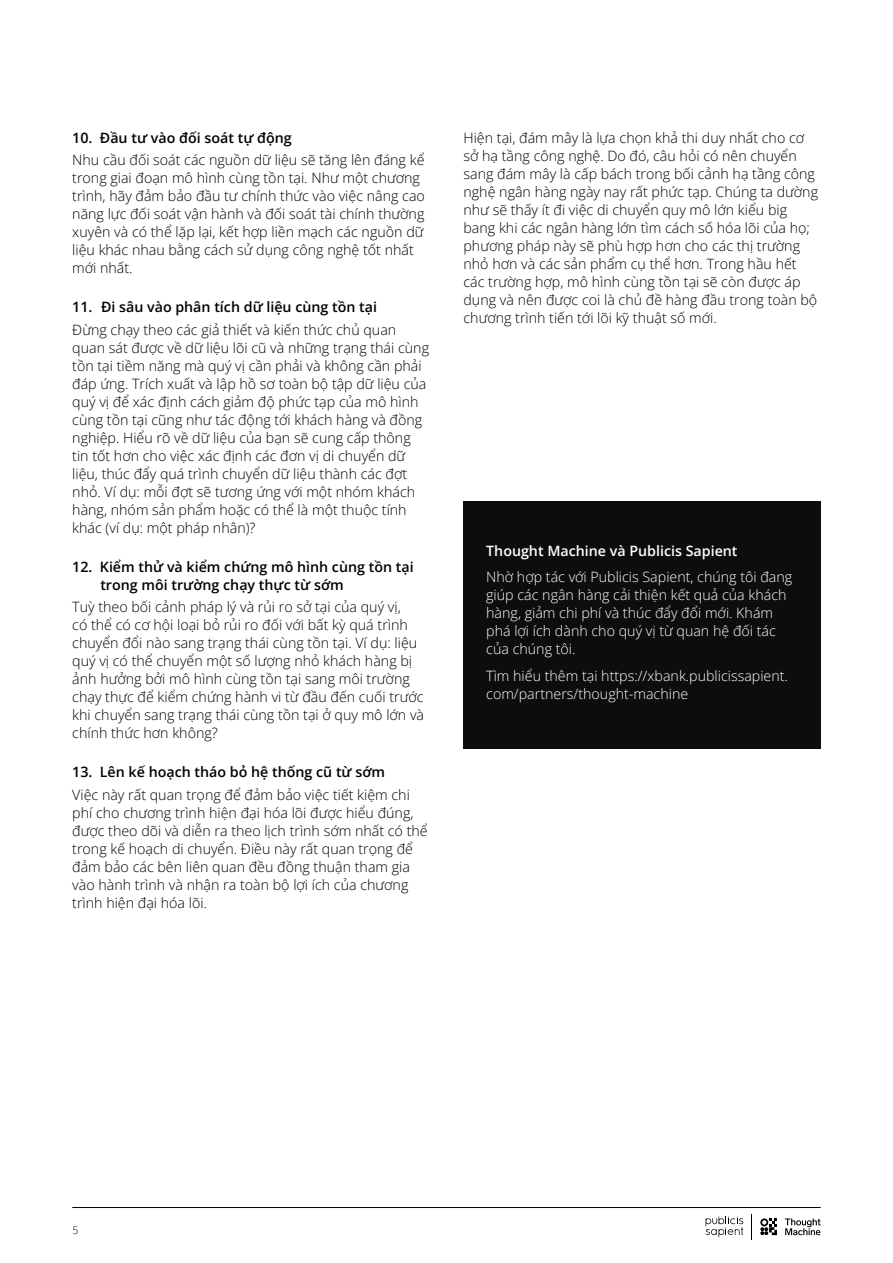
<style>
.page{position:relative;width:893px;height:1263px;background:#fff}
.page>*{position:absolute;margin:0;border:0;box-sizing:border-box;transform-origin:0 0}
.Body_text{font:300 14.25px/18px "Open Sans";color:#000}
.Body_text-2{font:300 14.25px/18px "Open Sans";color:#fff}
.Heading_3{font:600 14.25px/18px "Open Sans";color:#000}
.Body_text-3{font:600 14.25px "Open Sans";color:#fff}
.t1{font:300 10.5px "Open Sans";color:#000}
</style>
<div class="page">
<hr style="left:892px;top:0;width:1px;height:1263px;background:#1f1f1f">
<div style="left:463px;top:501px;width:358px;height:247px;background:#0d0d0d"></div>
<hr style="left:72px;top:1207px;width:749px;height:1px;background:#000">
<svg style="left:751px;top:1214px;width:1px;height:26px"></svg>
<svg style="left:785px;top:1218px;width:36px;height:17px"></svg>
<svg style="left:760px;top:1218px;width:17px;height:17px"></svg>
<svg style="left:706px;top:1216px;width:37px;height:21px"></svg>
<p class="Heading_3" style="left:72px;top:128px;width:221px">10. Đầu tư vào đối soát tự động</p>
<p class="Body_text" style="left:72px;top:151px;width:354px">Nhu cầu đối soát các nguồn dữ liệu sẽ tăng lên đáng kể trong giai đoạn mô hình cùng tồn tại. Như một chương trình, hãy đảm bảo đầu tư chính thức vào việc nâng cao năng lực đối soát vận hành và đối soát tài chính thường xuyên và có thể lặp lại, kết hợp liền mạch các nguồn dữ liệu khác nhau bằng cách sử dụng công nghệ tốt nhất mới nhất.</p>
<p class="Heading_3" style="left:72px;top:298px;width:306px">11. Đi sâu vào phân tích dữ liệu cùng tồn tại</p>
<p class="Body_text" style="left:72px;top:320px;width:358px">Đừng chạy theo các giả thiết và kiến thức chủ quan quan sát được về dữ liệu lõi cũ và những trạng thái cùng tồn tại tiềm năng mà quý vị cần phải và không cần phải đáp ứng. Trích xuất và lập hồ sơ toàn bộ tập dữ liệu của quý vị để xác định cách giảm độ phức tạp của mô hình cùng tồn tại cũng như tác động tới khách hàng và đồng nghiệp. Hiểu rõ về dữ liệu của bạn sẽ cung cấp thông tin tốt hơn cho việc xác định các đơn vị di chuyển dữ liệu, thúc đẩy quá trình chuyển dữ liệu thành các đợt nhỏ. Ví dụ: mỗi đợt sẽ tương ứng với một nhóm khách hàng, nhóm sản phẩm hoặc có thể là một thuộc tính khác (ví dụ: một pháp nhân)?</p>
<p class="Heading_3" style="left:100px;top:557px;width:315px;text-indent:-28px">12. Kiểm thử và kiểm chứng mô hình cùng tồn tại trong môi trường chạy thực từ sớm</p>
<p class="Body_text" style="left:72px;top:598px;width:353px">Tuỳ theo bối cảnh pháp lý và rủi ro sở tại của quý vị,<br>có thể có cơ hội loại bỏ rủi ro đối với bất kỳ quá trình chuyển đổi nào sang trạng thái cùng tồn tại. Ví dụ: liệu quý vị có thể chuyển một số lượng nhỏ khách hàng bị ảnh hưởng bởi mô hình cùng tồn tại sang môi trường chạy thực để kiểm chứng hành vi từ đầu đến cuối trước khi chuyển sang trạng thái cùng tồn tại ở quy mô lớn và chính thức hơn không?</p>
<p class="Heading_3" style="left:72px;top:763px;width:314px">13. Lên kế hoạch tháo bỏ hệ thống cũ từ sớm</p>
<p class="Body_text" style="left:72px;top:785px;width:357px">Việc này rất quan trọng để đảm bảo việc tiết kiệm chi phí cho chương trình hiện đại hóa lõi được hiểu đúng, được theo dõi và diễn ra theo lịch trình sớm nhất có thể trong kế hoạch di chuyển. Điều này rất quan trọng để đảm bảo các bên liên quan đều đồng thuận tham gia vào hành trình và nhận ra toàn bộ lợi ích của chương trình hiện đại hóa lõi.</p>
<p class="Body_text" style="left:463px;top:128px;width:356px">Hiện tại, đám mây là lựa chọn khả thi duy nhất cho cơ sở hạ tầng công nghệ. Do đó, câu hỏi có nên chuyển sang đám mây là cấp bách trong bối cảnh hạ tầng công nghệ ngân hàng ngày nay rất phức tạp. Chúng ta dường như sẽ thấy ít đi việc di chuyển quy mô lớn kiểu big bang khi các ngân hàng lớn tìm cách số hóa lõi của họ; phương pháp này sẽ phù hợp hơn cho các thị trường nhỏ hơn và các sản phẩm cụ thể hơn. Trong hầu hết các trường hợp, mô hình cùng tồn tại sẽ còn được áp dụng và nên được coi là chủ đề hàng đầu trong toàn bộ chương trình tiến tới lõi kỹ thuật số mới.</p>
<p class="Body_text-3" style="left:486px;top:541px;width:253px">Thought Machine và Publicis Sapient</p>
<p class="Body_text-2" style="left:486px;top:568px;width:308px">Nhờ hợp tác với Publicis Sapient, chúng tôi đang giúp các ngân hàng cải thiện kết quả của khách hàng, giảm chi phí và thúc đẩy đổi mới. Khám phá lợi ích dành cho quý vị từ quan hệ đối tác của chúng tôi.</p>
<p class="Body_text-2" style="left:486px;top:666px;width:303px">Tìm hiểu thêm tại https://xbank.publicissapient. com/partners/thought-machine</p>
<p class="t1" style="left:72px;top:1223px;width:7px">5</p>
</div>
